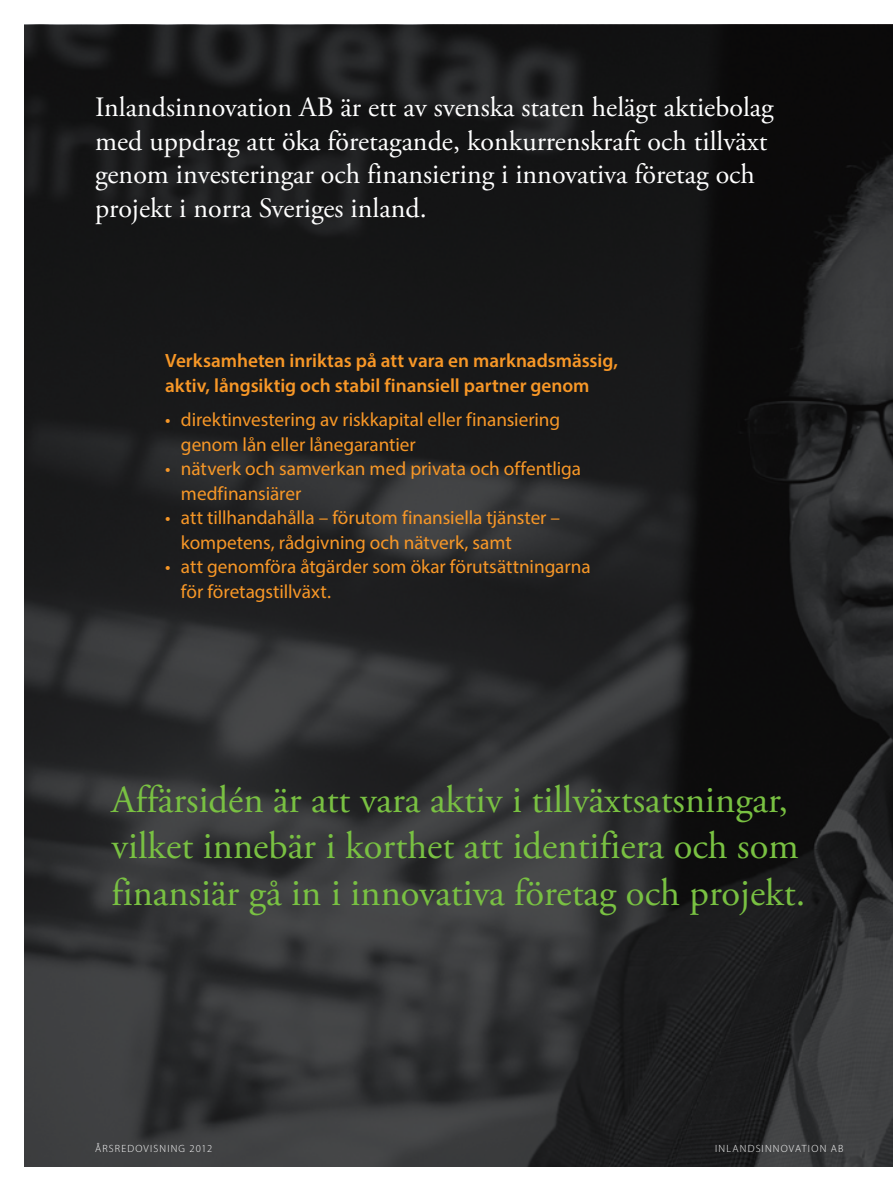
<style>
.page{position:relative;width:893px;height:1191px;background:#fff}
.page>*{position:absolute;margin:0;border:0;box-sizing:border-box;transform-origin:0 0}
.FÖRSTA_RADENS_INDRAG{font:38.5px/46.2px "Adobe Garamond Pro";color:#79c142}
.FÖRSTA_RADENS_INDRAG-2{font:28px/33.6px "Adobe Garamond Pro";color:#fff}
.FÖRSTA_RADENS_INDRAG-3{font:19.25px/24.5px "Myriad Pro";letter-spacing:-.005em;color:#f79727}
.FÖRSTA_RADENS_INDRAG-4{font:600 19.25px/24.5px "Myriad Pro";letter-spacing:-.005em;color:#f79727}
.t1{font:300 10.5px "Myriad Pro";letter-spacing:.11em;color:#fff}
</style>
<div class="page">
<img style="left:25px;top:25px;width:868px;height:1141px">
<p class="FÖRSTA_RADENS_INDRAG-2" style="left:95px;top:92px;width:680px">Inlandsinnovation AB är ett av svenska staten helägt aktiebolag med uppdrag att öka företagande, konkurrenskraft och tillväxt genom investeringar och finansiering i innovativa företag och projekt i norra Sveriges inland.</p>
<p class="FÖRSTA_RADENS_INDRAG-4" style="left:165px;top:348px;width:454px">Verksamheten inriktas på att vara en marknadsmässig, aktiv, långsiktig och stabil finansiell partner genom</p>
<p class="FÖRSTA_RADENS_INDRAG-3" style="left:181px;top:407px;width:381px;text-indent:-16px">• direktinvestering av riskkapital eller finansiering genom lån eller lånegarantier</p>
<p class="FÖRSTA_RADENS_INDRAG-3" style="left:181px;top:456px;width:402px;text-indent:-16px">• nätverk och samverkan med privata och offentliga medfinansiärer</p>
<p class="FÖRSTA_RADENS_INDRAG-3" style="left:181px;top:505px;width:381px;text-indent:-16px">• att tillhandahålla – förutom finansiella tjänster – kompetens, rådgivning och nätverk, samt</p>
<p class="FÖRSTA_RADENS_INDRAG-3" style="left:181px;top:554px;width:411px;text-indent:-16px">• att genomföra åtgärder som ökar förutsättningarna för företagstillväxt.</p>
<p class="FÖRSTA_RADENS_INDRAG" style="left:112px;top:778px;width:695px">Affärsidén är att vara aktiv i tillväxtsatsningar, vilket innebär i korthet att identifiera och som finansiär gå in i innovativa företag och projekt.</p>
<p class="t1" style="left:95px;top:1142px;width:119px">ÅRSREDOVISNING 2012</p>
<p class="t1" style="left:715px;top:1142px;width:130px">INLANDSINNOVATION AB</p>
</div>
